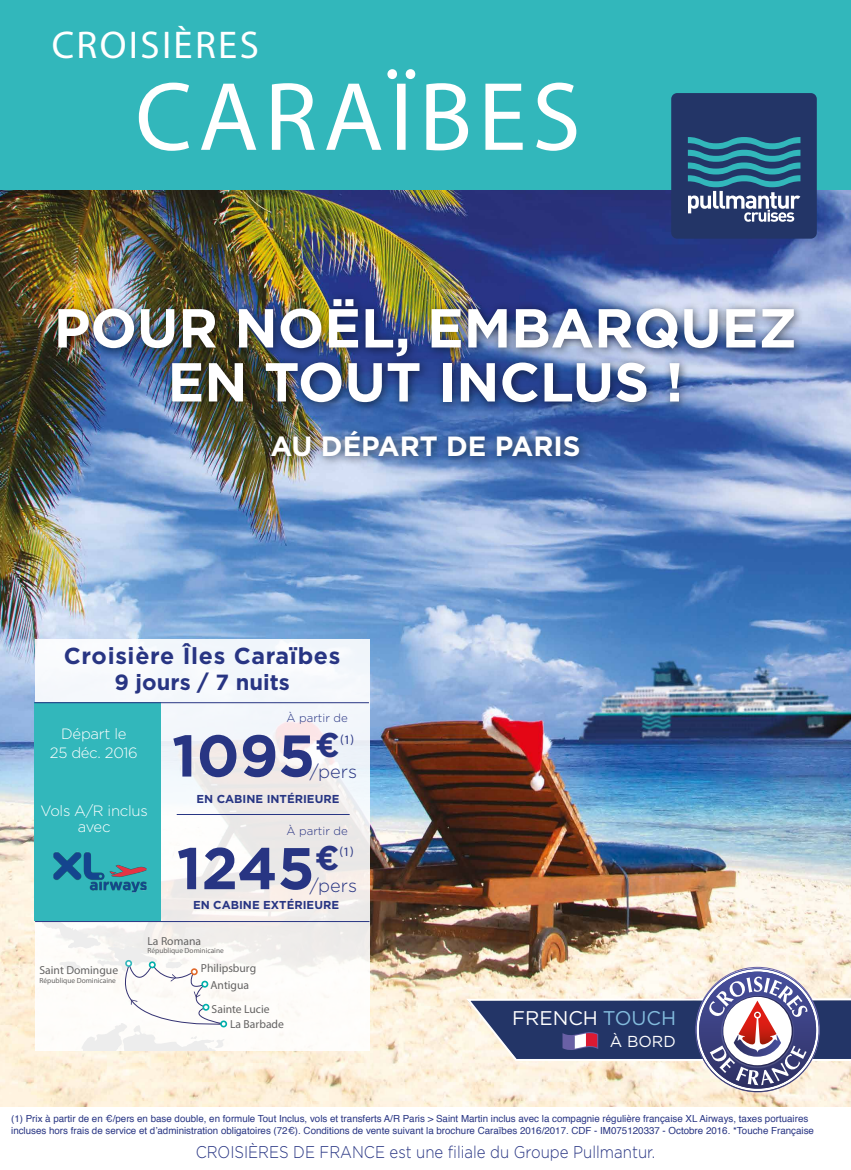
<style>
.page{position:relative;width:851px;height:1170px;background:#fff}
.page>*{position:absolute;margin:0;border:0;box-sizing:border-box;transform-origin:0 0}
.t1{font:98.1px "Myriad Pro";letter-spacing:.06em;color:#fff}
.t2{font:700 58.72px "Gotham";color:#283583}
.t3{font:700 54.75px/54px "Gotham";color:#fff;text-align:center}
.t4{font:38.78px "Myriad Pro";letter-spacing:.06em;color:#fff}
.t5{font:700 27.75px "Gotham";color:#fff}
.t6{font:700 23.1px "Gotham";letter-spacing:.03em;color:#283583}
.t7{font:700 21.98px "Gotham";color:#283583}
.t8{font:19.8px "Gotham";color:#fff}
.t9{font:300 18.15px "Gotham";color:#283583}
.t10{font:300 16.95px "Gotham";color:#283583;scale:.88 1}
.t11{font:15.83px "Gotham";color:#fff}
.t12{font:300 14.92px/19.5px "Gotham";letter-spacing:-.02em;color:#fff;text-align:center}
.t13{font:12.83px "Myriad Pro";color:#283583}
.t14{font:11.62px/16.5px "Myriad Pro";color:#646363;text-align:center}
.t15{font:700 11.48px "Gotham";color:#283583}
.t16{font:300 11.48px "Gotham";color:#283583}
.t17{font:9.75px/11.6px "Helvetica";color:#283583}
.t18{font:7.43px "Myriad Pro";color:#646363}
.s1{color:#83bcdd}
</style>
<div class="page">
<img style="left:0;top:189px;width:850px;height:917px">
<div style="left:0;top:0;width:850px;height:189px;background:#32b7bb"></div>
<div style="left:671px;top:93px;width:145px;height:146px;background:#233567;border-radius:6px"></div>
<svg style="left:687px;top:137px;width:113px;height:85px"></svg>
<svg style="left:464px;top:968px;width:386px;height:123px;background:#a09dac"></svg>
<svg style="left:35px;top:639px;width:334px;height:411px;fill:#f3f6fb"></svg>
<div style="left:35px;top:702px;width:126px;height:219px;background:#32b7bb"></div>
<hr style="left:34px;top:702px;width:335px;height:1px;background:#283583">
<hr style="left:177px;top:814px;width:172px;height:1px;background:#283583">
<svg style="left:43px;top:921px;width:334px;height:129px"></svg>
<div style="left:125px;top:959px;width:7px;height:7px;border:2px solid #32b7bb;border-radius:50%"></div>
<div style="left:220px;top:1020px;width:7px;height:7px;border:2px solid #00afaa;border-radius:50%"></div>
<svg style="left:103px;top:960px;width:123px;height:71px"></svg>
<hr style="left:35px;top:921px;width:334px;height:1px;background:#283583">
<div style="left:50px;top:291px;width:754px;height:175px;background:#000;opacity:.58"></div>
<img style="left:53px;top:851px;width:94px;height:42px">
<h3 class="t4" style="left:52px;top:21px;width:208px">CROISIÈRES</h3>
<h1 class="t1" style="left:135px;top:56px;width:446px">CARAÏBES</h1>
<h3 class="t3" style="left:54px;top:301px;width:744px">POUR NOËL, EMBARQUEZ<br>EN TOUT INCLUS !</h3>
<h3 class="t5" style="left:270px;top:427px;width:311px">AU DÉPART DE PARIS</h3>
<h3 class="t6" style="left:64px;top:640px;width:278px">Croisière Îles Caraïbes</h3>
<h3 class="t7" style="left:114px;top:667px;width:177px">9 jours / 7 nuits</h3>
<p class="t16" style="left:286px;top:712px;width:63px">À partir de</p>
<h2 class="t2" style="left:172px;top:716px;width:169px">1095<sup>€</sup></h2>
<h3 class="t13" style="left:340px;top:731px;width:16px">(1)</h3>
<h3 class="t12" style="left:50px;top:723px;width:89px">Départ le<br>25 déc. 2016</h3>
<h3 class="t9" style="left:310px;top:761px;width:49px">/pers</h3>
<h3 class="t12" style="left:40px;top:802px;width:109px;line-height:15.8px">Vols A/R inclus avec</h3>
<p class="t15" style="left:196px;top:791px;width:144px">EN CABINE INTÉRIEURE</p>
<p class="t16" style="left:286px;top:824px;width:63px">À partir de</p>
<h2 class="t2" style="left:177px;top:829px;width:164px">1245<sup>€</sup></h2>
<h3 class="t13" style="left:339px;top:844px;width:16px">(1)</h3>
<h3 class="t9" style="left:310px;top:875px;width:49px">/pers</h3>
<p class="t15" style="left:193px;top:897px;width:147px">EN CABINE EXTÉRIEURE</p>
<p class="t14" style="left:40px;top:961px;width:80px">Saint Domingue</p>
<p class="t18" style="left:40px;top:976px;width:78px">République Dominicaine</p>
<p class="t14" style="left:147px;top:932px;width:55px">La Romana</p>
<p class="t18" style="left:147px;top:946px;width:78px">République Dominicaine</p>
<p class="t14" style="left:201px;top:960px;width:57px">Philipsburg<br>Antigua</p>
<p class="t14" style="left:230px;top:1001px;width:55px;line-height:14.8px;text-align:left;text-indent:-18px">Sainte Lucie<br>La Barbade</p>
<h3 class="t8" style="left:512px;top:1005px;width:165px">FRENCH <span class="s1">TOUCH</span></h3>
<h3 class="t11" style="left:609px;top:1030px;width:67px">À BORD</h3>
<p class="t17" style="left:11px;top:1112px;width:804px">(1) Prix à partir de en €/pers en base double, en formule Tout Inclus, vols et transferts A/R Paris &gt; Saint Martin inclus avec la compagnie régulière française XL Airways, taxes portuaires incluses hors frais de service et d’administration obligatoires (72€). Conditions de vente suivant la brochure Caraïbes 2016/2017. CDF - IM075120337 - Octobre 2016. *Touche Française</p>
<h3 class="t10" style="left:196px;top:1142px;width:523px">CROISIÈRES DE FRANCE est une filiale du Groupe Pullmantur.</h3>
</div>
